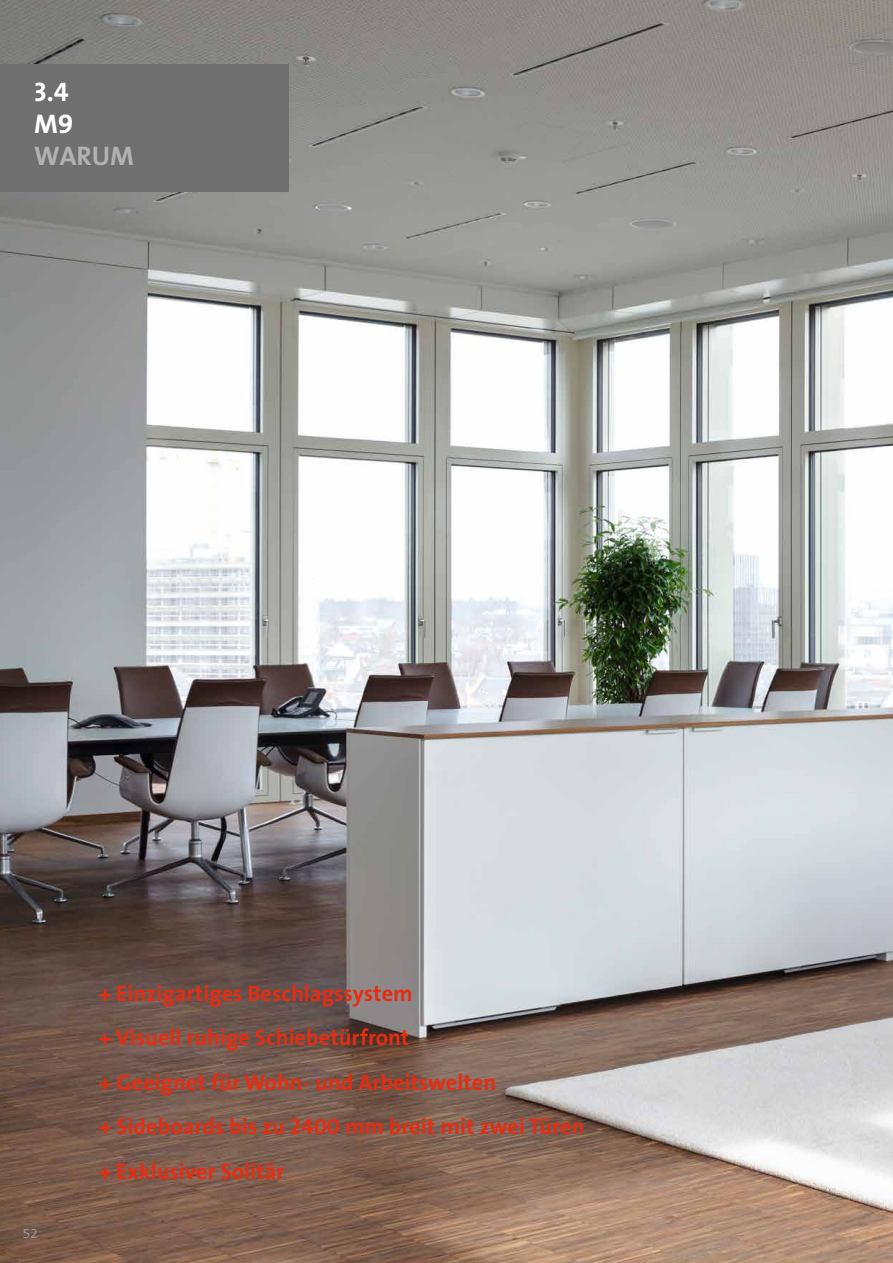
<style>
.page{position:relative;width:893px;height:1263px;background:#fff}
.page>*{position:absolute;margin:0;border:0;box-sizing:border-box;transform-origin:0 0}
.t1{font:27px/32.4px "The Sans Bold Caps";color:#fff}
.t2{font:27px "The Sans Bold Caps";color:#b3b2b2}
.t3{font:700 22.5px/44.5px "The Sans";color:#e52d12}
.s1{font-family:"The Sans Bold Caps";font-weight:400}
</style>
<div class="page">
<img style="left:0;top:0;width:893px;height:1263px">
<div style="left:0;top:64px;width:288px;height:127px;background:#706f6f"></div>
<p class="t1" style="left:34px;top:75px;width:41px">3.4<br>M9</p>
<p class="t2" style="left:34px;top:134px;width:102px">WARUM</p>
<p class="t3" style="left:99px;top:970px;width:487px">+ Einzigartiges Beschlagssystem<br>+ Visuell ruhige Schiebetürfront<br>+ Geeignet für Wohn- und Arbeitswelten<br>+ Sideboards bis zu <span class="s1">2400</span> mm breit mit zwei Türen + Exklusiver Solitär</p>
</div>
